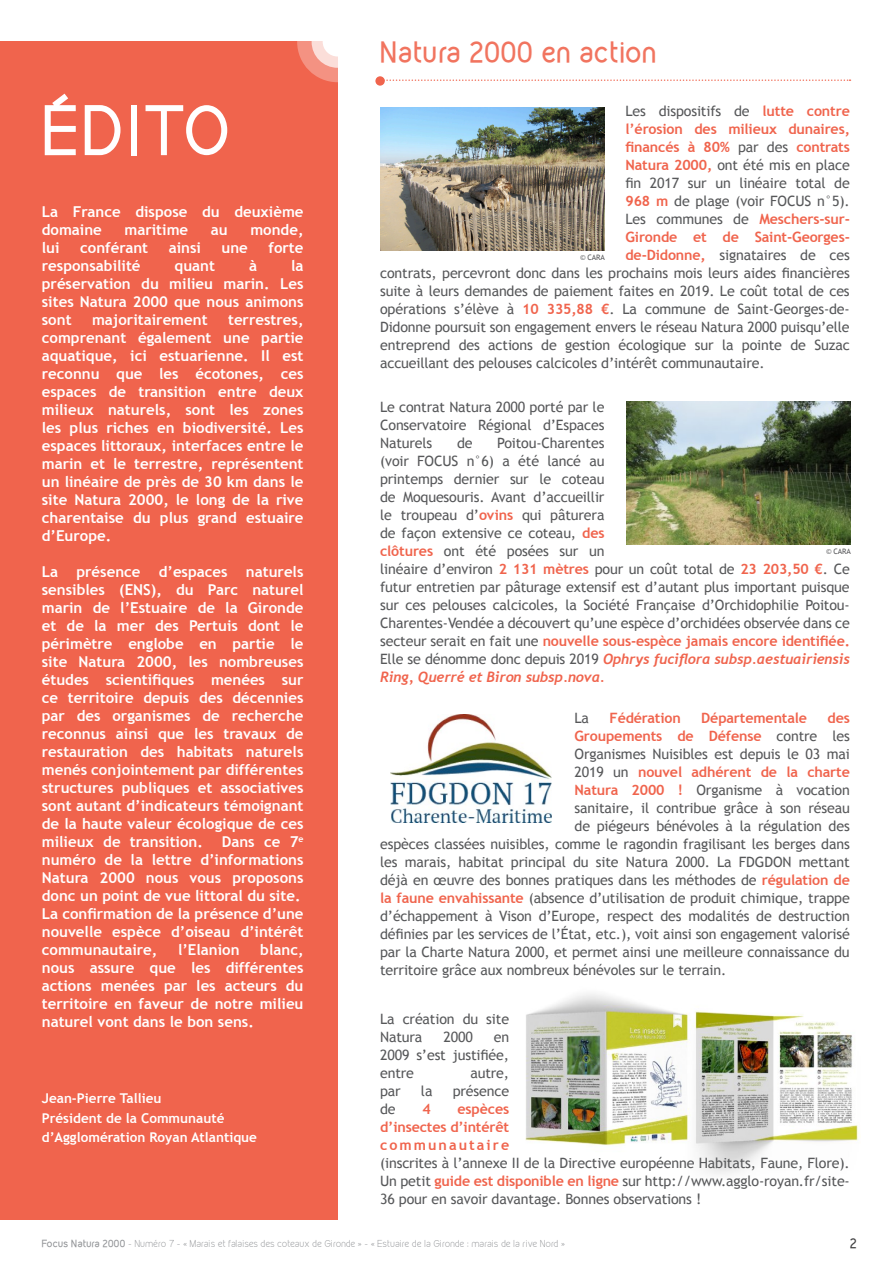
<style>
.page{position:relative;width:893px;height:1263px;background:#fff}
.page>*{position:absolute;margin:0;border:0;box-sizing:border-box;transform-origin:0 0}
.t1{font:700 60px "Kirvy";letter-spacing:.005em;color:#fff}
.TITRE_ARTICLE{font:700 25.5px "Kirvy";color:#f1745f}
.t2{font:700 15px/18px "Trebuchet MS";color:#fff;text-align:justify}
.t3{font:14.25px/18px "Trebuchet MS";letter-spacing:-.01em;color:#57585a}
.t4{font:700 14.25px "Trebuchet MS";letter-spacing:-.01em;color:#f0644d}
.t5{font:700 13.5px/19.5px "Trebuchet MS";color:#fff}
.t6{font:700 12px "Kirvy";color:#3f3f40}
.t7{font:300 9px "Kirvy";letter-spacing:-.01em;color:#939598}
.t8{font:7.5px "Trebuchet MS";letter-spacing:-.01em;color:#57585a}
.s1{font-weight:700;color:#f0644d}
.s2{font-weight:400;color:#57585a}
.s3{font-family:"Trebuchet";font-weight:700;font-style:italic;color:#f0644d}
.s4{font-weight:700}
</style>
<div class="page">
<img style="left:525px;top:994px;width:333px;height:180px">
<div style="left:0;top:42px;width:337px;height:1178px;background:#f0644d"></div>
<svg style="left:297px;top:1px;width:81px;height:81px"></svg>
<svg style="left:311px;top:16px;width:52px;height:52px"></svg>
<div style="left:322px;top:27px;width:30px;height:29px;background:#fff;border-radius:50%"></div>
<svg style="left:386px;top:79px;width:464px;height:2px"></svg>
<svg style="left:375px;top:76px;width:10px;height:10px"></svg>
<img style="left:626px;top:401px;width:224px;height:144px">
<img style="left:380px;top:107px;width:224px;height:144px">
<img style="left:391px;top:714px;width:160px;height:108px">
<p class="t1" style="left:42px;top:93px;width:194px">ÉDITO</p>
<p class="t2" style="left:42px;top:202px;width:263px">La France dispose du deuxième domaine</p>
<p class="t2" style="left:124px;top:220px;width:65px">maritime</p>
<p class="t2" style="left:211px;top:220px;width:18px">au</p>
<p class="t2" style="left:250px;top:220px;width:55px">monde,</p>
<p class="t2" style="left:42px;top:238px;width:19px">lui</p>
<p class="t2" style="left:80px;top:238px;width:69px">conférant</p>
<p class="t2" style="left:169px;top:238px;width:34px">ainsi</p>
<p class="t2" style="left:221px;top:238px;width:28px">une</p>
<p class="t2" style="left:268px;top:238px;width:37px">forte</p>
<p class="t2" style="left:42px;top:256px;width:100px">responsabilité</p>
<p class="t2" style="left:175px;top:256px;width:42px">quant</p>
<p class="t2" style="left:249px;top:256px;width:9px">à</p>
<p class="t2" style="left:42px;top:256px;width:263px;text-indent:249px">la préservation du milieu marin. Les sites Natura 2000 que nous animons sont</p>
<p class="t2" style="left:92px;top:310px;width:117px">majoritairement</p>
<p class="t2" style="left:42px;top:310px;width:263px;text-indent:186px">terrestres, comprenant également une partie aquatique, ici estuarienne. Il est reconnu que les écotones, ces espaces de transition entre deux milieux naturels, sont les zones les plus riches en biodiversité. Les espaces littoraux, interfaces entre le marin et le terrestre, représentent un linéaire de près de 30 km dans le site Natura 2000, le long de la rive charentaise du plus grand estuaire d’Europe.</p>
<p class="t2" style="left:42px;top:562px;width:263px">La présence d’espaces naturels sensibles (ENS), du Parc naturel marin de l’Estuaire de la Gironde et de la mer des Pertuis dont le périmètre englobe en partie le site Natura 2000, les nombreuses études scientifiques menées sur ce territoire depuis des décennies par des organismes de recherche reconnus ainsi que les travaux de restauration des habitats naturels menés conjointement par différentes structures publiques et associatives sont autant d’indicateurs témoignant de la haute valeur écologique de ces milieux de transition. Dans ce 7<sup>e </sup>numéro de la lettre d’informations Natura 2000 nous vous proposons donc un point de vue littoral du site.</p>
<p class="t2" style="left:42px;top:904px;width:263px">La confirmation de la présence d’une nouvelle espèce d’oiseau d’intérêt communautaire,</p>
<p class="t2" style="left:42px;top:940px;width:263px;text-indent:218px">blanc, nous assure que les différentes actions menées par les acteurs du territoire en faveur de notre milieu naturel vont dans le bon sens.</p>
<p class="t2" style="left:178px;top:940px;width:63px">l’Elanion</p>
<p class="t5" style="left:42px;top:1089px;width:121px">Jean-Pierre Tallieu</p>
<p class="t5" style="left:42px;top:1108px;width:217px">Président de la Communauté d’Agglomération Royan Atlantique</p>
<p class="TITRE_ARTICLE" style="left:380px;top:37px;width:279px">Natura 2000 en action</p>
<p class="t3" style="left:625px;top:102px;width:226px">Les dispositifs de <span class="s1">lutte contre</span></p>
<p class="t4" style="left:625px;top:120px;width:226px">l’érosion des milieux dunaires,</p>
<p class="t4" style="left:625px;top:138px;width:226px">financés à 80% <span class="s2">par des</span> contrats</p>
<p class="t3" style="left:625px;top:156px;width:226px"><span class="s1">Natura 2000,</span> ont été mis en place</p>
<p class="t3" style="left:625px;top:174px;width:226px">fin 2017 sur un linéaire total de</p>
<p class="t3" style="left:625px;top:192px;width:226px"><span class="s1">968 m</span> de plage (voir FOCUS n°5).</p>
<p class="t3" style="left:625px;top:210px;width:226px">Les communes de <span class="s1">Meschers-sur-</span></p>
<p class="t4" style="left:625px;top:228px;width:226px">Gironde et de Saint-Georges-</p>
<p class="t3" style="left:625px;top:246px;width:226px"><span class="s1">de-Didonne,</span> signataires de ces</p>
<p class="t3" style="left:380px;top:264px;width:471px">contrats, percevront donc dans les prochains mois leurs aides financières</p>
<p class="t3" style="left:380px;top:282px;width:471px">suite à leurs demandes de paiement faites en 2019. Le coût total de ces</p>
<p class="t3" style="left:380px;top:300px;width:471px">opérations s’élève à <span class="s1">10 335,88 €</span>. La commune de Saint-Georges-de-</p>
<p class="t3" style="left:380px;top:318px;width:471px">Didonne poursuit son engagement envers le réseau Natura 2000 puisqu’elle</p>
<p class="t3" style="left:380px;top:336px;width:471px">entreprend des actions de gestion écologique sur la pointe de Suzac</p>
<p class="t3" style="left:380px;top:354px;width:386px">accueillant des pelouses calcicoles d’intérêt communautaire.</p>
<p class="t3" style="left:380px;top:398px;width:226px;text-align:justify">Le contrat Natura 2000 porté par le Conservatoire Régional d’Espaces Naturels</p>
<p class="t8" style="left:580px;top:253px;width:26px">© CARA</p>
<p class="t3" style="left:380px;top:434px;width:471px;text-indent:117px">Poitou-Charentes<br>(voir FOCUS n°6) a été lancé au<br>printemps dernier sur le coteau<br>de Moquesouris. Avant d’accueillir<br>le troupeau d’<span class="s1">ovins</span> qui pâturera<br>de façon extensive ce coteau, <span class="s1">des<br>clôtures</span> ont été posées sur un<br>linéaire d’environ <span class="s1">2 131 mètres</span> pour un coût total de <span class="s1">23 203,50 €</span>. Ce futur entretien par pâturage extensif est d’autant plus important puisque sur ces pelouses calcicoles, la Société Française d’Orchidophilie Poitou-Charentes-Vendée a découvert qu’une espèce d’orchidées observée dans ce secteur serait en fait une <span class="s1">nouvelle sous-espèce jamais encore identifiée.<br></span>Elle se dénomme donc depuis 2019 <span class="s3">Ophrys fuciflora subsp.aestuairiensis Ring, Querré et Biron subsp.nova.</span></p>
<p class="t3" style="left:574px;top:709px;width:16px">La</p>
<p class="t4" style="left:609px;top:709px;width:73px">Fédération</p>
<p class="t4" style="left:701px;top:709px;width:107px">Départementale</p>
<p class="t4" style="left:827px;top:709px;width:24px">des</p>
<p class="t4" style="left:574px;top:727px;width:277px">Groupements de Défense <span class="s2">contre les</span></p>
<p class="t3" style="left:574px;top:745px;width:277px">Organismes Nuisibles est depuis le 03 mai</p>
<p class="t4" style="left:574px;top:763px;width:277px"><span class="s2">2019 un</span> nouvel adhérent de la charte</p>
<p class="t3" style="left:574px;top:781px;width:277px"><span class="s1">Natura 2000 !</span> Organisme à vocation</p>
<p class="t3" style="left:574px;top:799px;width:277px">sanitaire, il contribue grâce à son réseau</p>
<p class="t3" style="left:574px;top:817px;width:277px">de piégeurs bénévoles à la régulation des</p>
<p class="t3" style="left:380px;top:835px;width:471px">espèces classées nuisibles, comme le ragondin fragilisant les berges dans</p>
<p class="t3" style="left:380px;top:853px;width:471px">les marais, habitat principal du site Natura 2000. La FDGDON mettant</p>
<p class="t3" style="left:380px;top:871px;width:471px">déjà en œuvre des bonnes pratiques dans les méthodes de <span class="s1">régulation de</span></p>
<p class="t3" style="left:380px;top:889px;width:471px"><span class="s1">la faune envahissante</span> (absence d’utilisation de produit chimique, trappe</p>
<p class="t3" style="left:380px;top:907px;width:471px">d’échappement à Vison d’Europe, respect des modalités de destruction</p>
<p class="t3" style="left:380px;top:925px;width:471px">définies par les services de l’État, etc.), voit ainsi son engagement valorisé</p>
<p class="t3" style="left:380px;top:943px;width:471px">par la Charte Natura 2000, et permet ainsi une meilleure connaissance du</p>
<p class="t3" style="left:380px;top:961px;width:348px">territoire grâce aux nombreux bénévoles sur le terrain.</p>
<p class="t3" style="left:380px;top:1010px;width:130px">La création du site<br>Natura</p>
<p class="t3" style="left:457px;top:434px;width:17px">de</p>
<p class="t8" style="left:826px;top:547px;width:26px">© CARA</p>
<p class="t3" style="left:443px;top:1028px;width:31px">2000</p>
<p class="t3" style="left:380px;top:1028px;width:130px;text-align:justify;text-indent:114px">en 2009 s’est justifiée, entre</p>
<p class="t3" style="left:470px;top:1064px;width:40px">autre,</p>
<p class="t3" style="left:380px;top:1082px;width:22px">par</p>
<p class="t3" style="left:421px;top:1082px;width:13px">la</p>
<p class="t3" style="left:452px;top:1082px;width:58px">présence</p>
<p class="t3" style="left:380px;top:1100px;width:17px">de</p>
<p class="t4" style="left:422px;top:1100px;width:10px">4</p>
<p class="t3" style="left:380px;top:1100px;width:471px;text-indent:77px"><span class="s1">espèces<br>d’insectes d’intérêt<br>communautaire<br></span>(inscrites à l’annexe II de la Directive européenne Habitats, Faune, Flore).<br>Un petit <span class="s1">guide est disponible en ligne</span> sur http://www.agglo-royan.fr/site-36 pour en savoir davantage. Bonnes observations !</p>
<p class="t7" style="left:42px;top:1238px;width:524px"><span class="s4">Focus Natura 2000</span> - Numéro 7 - « Marais et falaises des coteaux de Gironde » - « Estuaire de la Gironde : marais de la rive Nord »</p>
<p class="t6" style="left:850px;top:1236px;width:8px">2</p>
</div>
